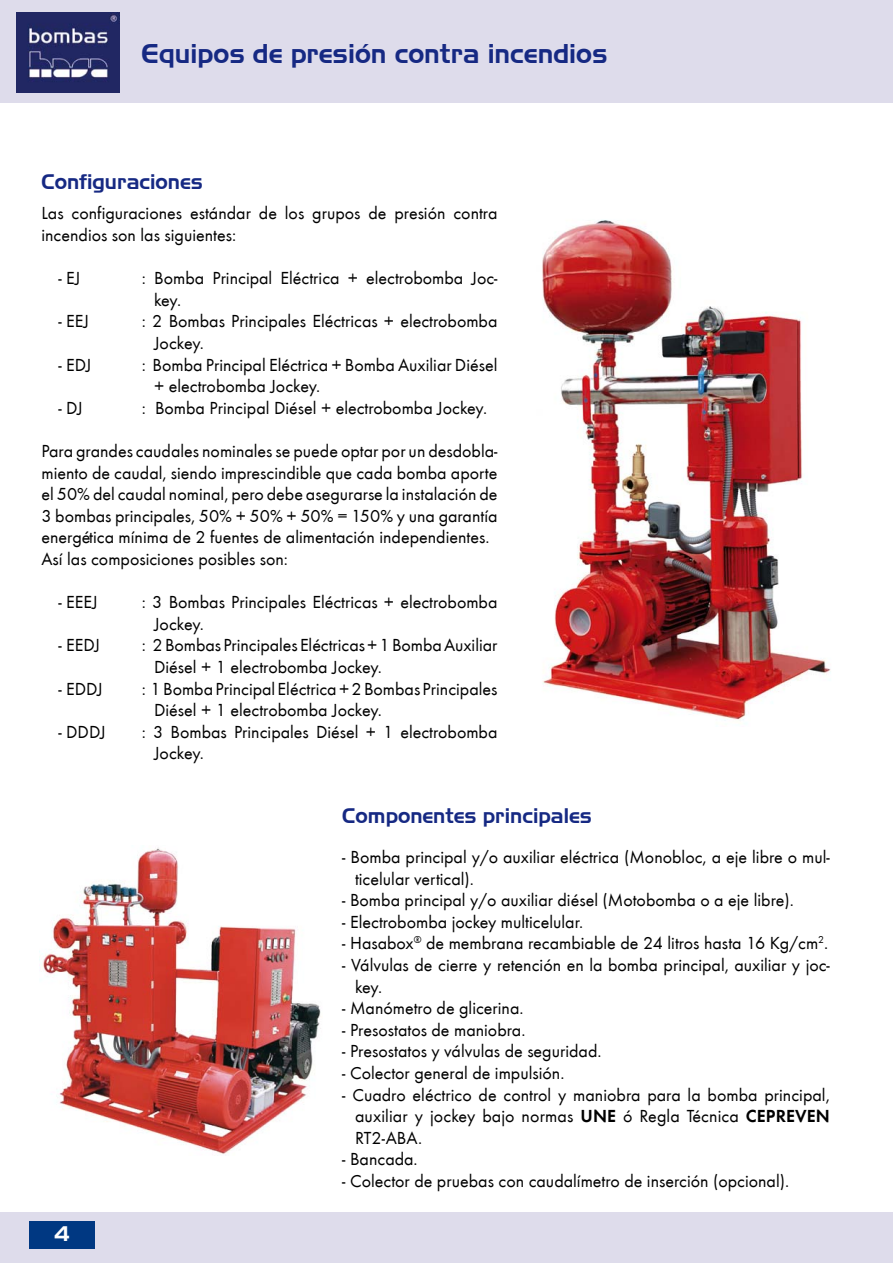
<style>
.page{position:relative;width:893px;height:1263px;background:#fff}
.page>*{position:absolute;margin:0;border:0;box-sizing:border-box;transform-origin:0 0}
.t1{font:27px "Slicker";color:#162983}
.t2{font:21px "Slicker";color:#162983}
.t3{font:18px/21.6px "Futura TEE";color:#000}
.s1{font-family:"Futura T";font-weight:600}
</style>
<div class="page">
<div style="left:0;top:0;width:893px;height:102px;background:#dedceb"></div>
<div style="left:0;top:1213px;width:893px;height:50px;background:#dedceb"></div>
<div style="left:29px;top:1221px;width:66px;height:28px;background:#003882"></div>
<img style="left:17px;top:13px;width:102px;height:79px">
<img style="left:39px;top:847px;width:282px;height:307px">
<img style="left:542px;top:220px;width:289px;height:500px">
<h1 class="t1" style="left:141px;top:38px;width:468px">Equipos de presión contra incendios</h1>
<p class="t2" style="left:41px;top:170px;width:163px">Configuraciones</p>
<p class="t3" style="left:41px;top:202px;width:458px">Las configuraciones estándar de los grupos de presión contra incendios son las siguientes:</p>
<p class="t3" style="left:58px;top:267px;width:23px">- EJ</p>
<p class="t3" style="left:154px;top:267px;width:345px;text-indent:-12px">: Bomba Principal Eléctrica + electrobomba Joc&shy;key.</p>
<p class="t3" style="left:58px;top:310px;width:32px">- EEJ</p>
<p class="t3" style="left:154px;top:310px;width:345px;text-indent:-12px">: 2 Bombas Principales Eléctricas + electrobomba<br>Jockey.</p>
<p class="t3" style="left:58px;top:354px;width:34px">- EDJ</p>
<p class="t3" style="left:154px;top:354px;width:345px;text-indent:-12px">: Bomba Principal Eléctrica + Bomba Auxiliar Diésel + electrobomba Jockey.</p>
<p class="t3" style="left:58px;top:397px;width:26px">- DJ</p>
<p class="t3" style="left:142px;top:397px;width:347px">: Bomba Principal Diésel + electrobomba Jockey.</p>
<p class="t3" style="left:41px;top:440px;width:458px">Para grandes caudales nominales se puede optar por un desdobla&shy;miento de caudal, siendo imprescindible que cada bomba aporte el 50% del caudal nominal, pero debe asegurarse la instalación de 3 bombas principales, 50% + 50% + 50% = 150% y una garantía energética mínima de 2 fuentes de alimentación independientes.<br>Así las composiciones posibles son:</p>
<p class="t3" style="left:58px;top:591px;width:41px">- EEEJ</p>
<p class="t3" style="left:154px;top:591px;width:345px;text-indent:-12px">: 3 Bombas Principales Eléctricas + electrobomba<br>Jockey.</p>
<p class="t3" style="left:58px;top:634px;width:43px">- EEDJ</p>
<p class="t3" style="left:154px;top:634px;width:345px;text-indent:-12px">: 2 Bombas Principales Eléctricas + 1 Bomba Auxiliar<br>Diésel + 1 electrobomba Jockey.</p>
<p class="t3" style="left:58px;top:678px;width:46px">- EDDJ</p>
<p class="t3" style="left:154px;top:678px;width:345px;text-indent:-12px">: 1 Bomba Principal Eléctrica + 2 Bombas Principales<br>Diésel + 1 electrobomba Jockey.</p>
<p class="t3" style="left:58px;top:721px;width:49px">- DDDJ</p>
<p class="t3" style="left:154px;top:721px;width:345px;text-indent:-12px">: 3 Bombas Principales Diésel + 1 electrobomba<br>Jockey.</p>
<p class="t2" style="left:342px;top:804px;width:251px">Componentes principales</p>
<p class="t3" style="left:355px;top:846px;width:476px;text-indent:-13px">- Bomba principal y/o auxiliar eléctrica (Monobloc, a eje libre o mul&shy;ticelular vertical).</p>
<p class="t3" style="left:342px;top:889px;width:453px">- Bomba principal y/o auxiliar diésel (Motobomba o a eje libre).</p>
<p class="t3" style="left:342px;top:911px;width:243px">- Electrobomba jockey multicelular.</p>
<p class="t3" style="left:342px;top:932px;width:487px">- Hasabox<sup>®</sup> de membrana recambiable de 24 litros hasta 16 Kg/cm<sup>2</sup>.</p>
<p class="t3" style="left:355px;top:954px;width:476px;text-indent:-13px">- Válvulas de cierre y retención en la bomba principal, auxiliar y joc&shy;key.</p>
<p class="t3" style="left:342px;top:997px;width:183px">- Manómetro de glicerina.</p>
<p class="t3" style="left:342px;top:1019px;width:185px">- Presostatos de maniobra.</p>
<p class="t3" style="left:342px;top:1040px;width:261px">- Presostatos y válvulas de seguridad.</p>
<p class="t3" style="left:342px;top:1062px;width:224px">- Colector general de impulsión.</p>
<p class="t3" style="left:355px;top:1084px;width:476px;text-align:justify;text-indent:-13px">- Cuadro eléctrico de control y maniobra para la bomba principal, auxiliar y jockey bajo normas <span class="s1">UNE</span> ó Regla Técnica <span class="s1">CEPREVEN </span>RT2-ABA.</p>
<p class="t3" style="left:342px;top:1148px;width:77px">- Bancada.</p>
<p class="t3" style="left:342px;top:1170px;width:448px">- Colector de pruebas con caudalímetro de inserción (opcional).</p>
</div>
